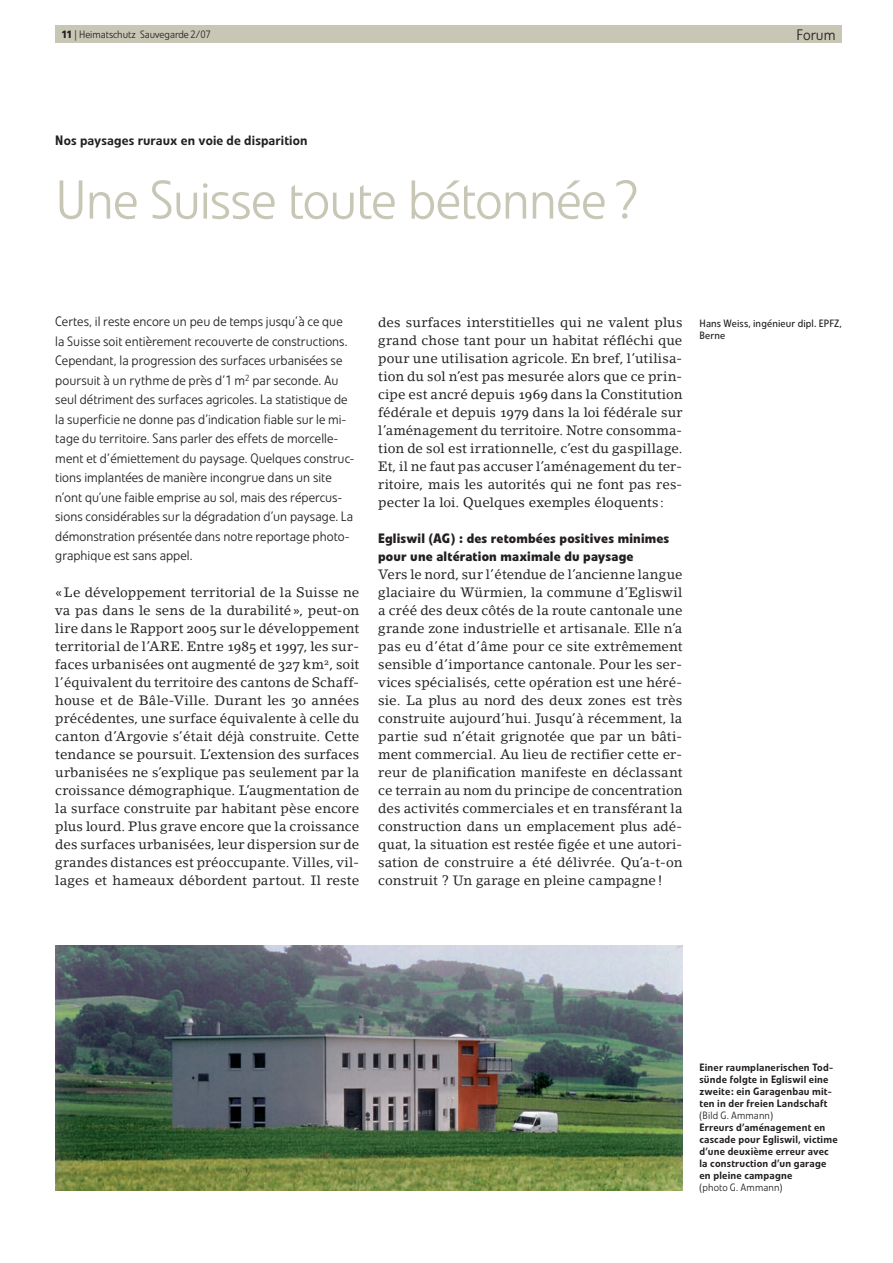
<style>
.page{position:relative;width:893px;height:1263px;background:#fff}
.page>*{position:absolute;margin:0;border:0;box-sizing:border-box;transform-origin:0 0}
.t1{font:300 54px "Evo BQ";letter-spacing:-.02em;color:#c8c6b5}
.t2{font:300 15px "Evo BQ";letter-spacing:.005em;color:#231f20}
.t3{font:13.5px/18px "Lino Letter Roman Os F";letter-spacing:.005em;color:#231f20;text-align:justify}
.t4{font:300 13.5px/19.5px "Evo BQ";letter-spacing:.005em;color:#231f20}
.t5{font:700 13.5px/18px "Evo BQ";letter-spacing:.01em;color:#231f20}
.t6{font:500 13.5px "Evo BQ";letter-spacing:.01em;color:#231f20}
.t7{font:500 10.5px/12px "Evo BQ";letter-spacing:.02em;color:#231f20}
.t8{font:300 10.5px "Evo BQ";color:#231f20}
.t9{font:10.5px/12px "Evo BQ";letter-spacing:.015em;color:#231f20}
.s1{font-weight:700}
</style>
<div class="page">
<div style="left:55px;top:26px;width:787px;height:17px;background:#c8c6b5"></div>
<img style="left:55px;top:945px;width:627px;height:246px">
<p class="t8" style="left:62px;top:28px;width:150px"><span class="s1">11</span> | Heimatschutz Sauvegarde 2/07</p>
<p class="t2" style="left:796px;top:26px;width:41px">Forum</p>
<p class="t6" style="left:55px;top:132px;width:254px">Nos paysages ruraux en voie de disparition</p>
<h1 class="t1" style="left:55px;top:168px;width:584px">Une Suisse toute bétonnée ?</h1>
<p class="t4" style="left:55px;top:312px;width:300px">Certes, il reste encore un peu de temps jusqu’à ce que la Suisse soit entièrement recouverte de constructions.<br>Cependant, la progression des surfaces urbanisées se poursuit à un rythme de près d’1 m<sup>2</sup> par seconde. Au seul détriment des surfaces agricoles. La statistique de la superficie ne donne pas d’indication fiable sur le mi&shy;tage du territoire. Sans parler des effets de morcelle&shy;ment et d’émiettement du paysage. Quelques construc&shy;tions implantées de manière incongrue dans un site n’ont qu’une faible emprise au sol, mais des répercus&shy;sions considérables sur la dégradation d’un paysage. La démonstration présentée dans notre reportage photo&shy;graphique est sans appel.</p>
<p class="t3" style="left:55px;top:583px;width:306px;text-align:left">«Le développement territorial de la Suisse ne va pas dans le sens de la durabilité», peut-on lire dans le Rapport 2005 sur le développement territorial de l’ARE. Entre 1985 et 1997, les sur&shy;faces urbanisées ont augmenté de 327 km<sup>2</sup>, soit l’équivalent du territoire des cantons de Schaff&shy;house et de Bâle-Ville. Durant les 30 années précédentes, une surface équivalente à celle du canton d’Argovie s’était déjà construite. Cette tendance se poursuit. L’extension des surfaces urbanisées ne s’explique pas seulement par la croissance démographique. L’augmentation de la surface construite par habitant pèse encore plus lourd. Plus grave encore que la croissance des surfaces urbanisées, leur dispersion sur de grandes distances est préoccupante. Villes, vil&shy;lages et hameaux débordent partout. Il reste</p>
<p class="t3" style="left:378px;top:313px;width:306px">des surfaces interstitielles qui ne valent plus grand chose tant pour un habitat réfléchi que pour une utilisation agricole. En bref, l’utilisa&shy;tion du sol n’est pas mesurée alors que ce prin&shy;cipe est ancré depuis 1969 dans la Constitution fédérale et depuis 1979 dans la loi fédérale sur l’aménagement du territoire. Notre consomma&shy;tion de sol est irrationnelle, c’est du gaspillage.<br>Et, il ne faut pas accuser l’aménagement du ter&shy;ritoire, mais les autorités qui ne font pas res&shy;pecter la loi. Quelques exemples éloquents :</p>
<p class="t5" style="left:378px;top:529px;width:293px">Egliswil (AG) : des retombées positives minimes pour une altération maximale du paysage</p>
<p class="t3" style="left:378px;top:565px;width:306px">Vers le nord, sur l’étendue de l’ancienne langue glaciaire du Würmien, la commune d’Egliswil a créé des deux côtés de la route cantonale une grande zone industrielle et artisanale. Elle n’a pas eu d’état d’âme pour ce site extrêmement sensible d’importance cantonale. Pour les ser&shy;vices spécialisés, cette opération est une héré&shy;sie. La plus au nord des deux zones est très construite aujourd’hui. Jusqu’à récemment, la partie sud n’était grignotée que par un bâti&shy;ment commercial. Au lieu de rectifier cette er&shy;reur de planification manifeste en déclassant ce terrain au nom du principe de concentration des activités commerciales et en transférant la construction dans un emplacement plus adé&shy;quat, la situation est restée figée et une autori&shy;sation de construire a été délivrée. Qu’a-t-on construit ? Un garage en pleine campagne!</p>
<p class="t9" style="left:699px;top:317px;width:144px">Hans Weiss, ingénieur dipl. EPFZ,<br>Berne</p>
<p class="t7" style="left:699px;top:1061px;width:135px">Einer raumplanerischen Tod&shy;sünde folgte in Egliswil eine zweite: ein Garagenbau mit&shy;ten in der freien Landschaft</p>
<p class="t8" style="left:699px;top:1109px;width:75px">(Bild G. Ammann)</p>
<p class="t7" style="left:699px;top:1121px;width:140px">Erreurs d’aménagement en cascade pour Egliswil, victime d’une deuxième erreur avec la construction d’un garage en pleine campagne</p>
<p class="t8" style="left:699px;top:1181px;width:84px">(photo G. Ammann)</p>
</div>
